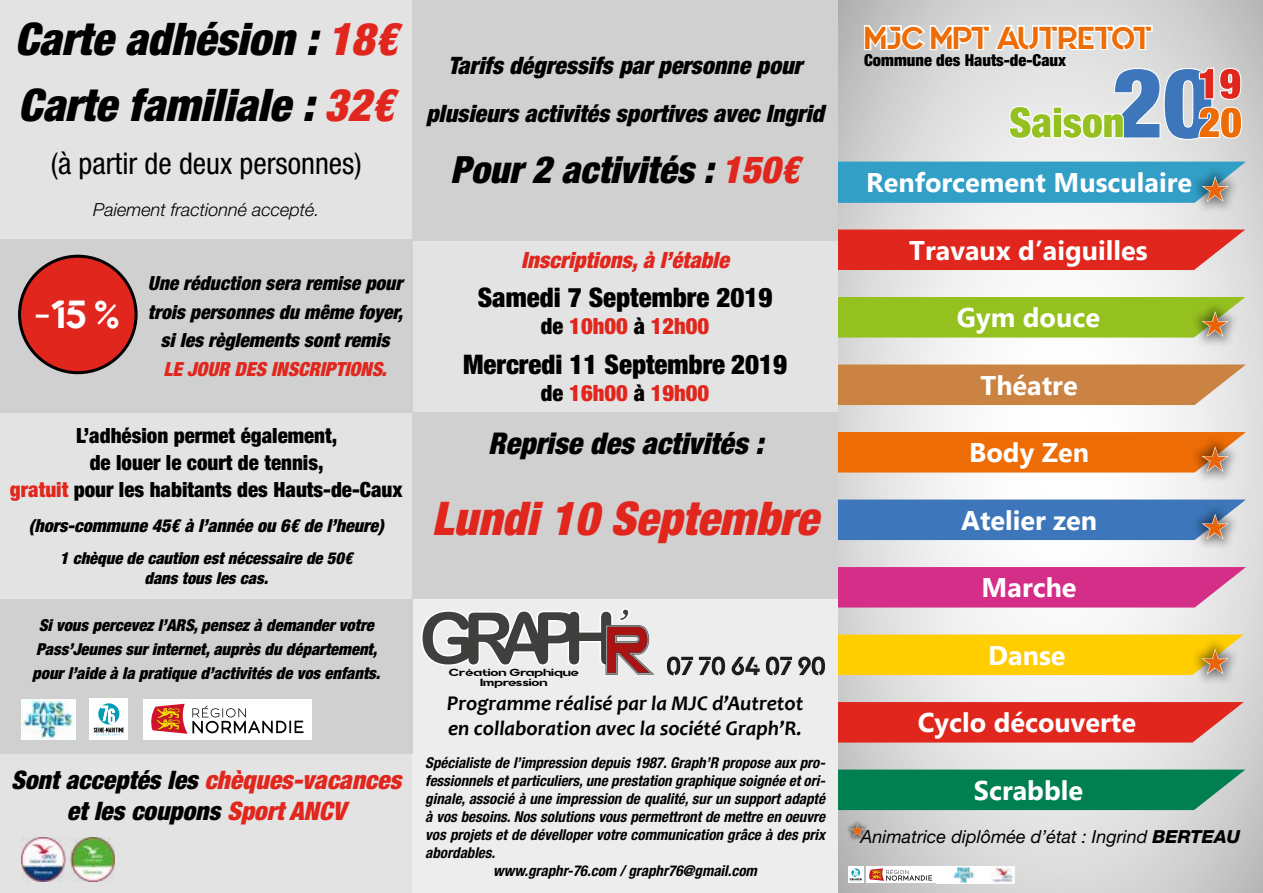
<style>
.page{position:relative;width:1263px;height:893px;background:#fff}
.page>*{position:absolute;margin:0;border:0;box-sizing:border-box;transform-origin:0 0}
.t1{font:italic 900 condensed 46.5px "Helvetica Neue LT Std";color:#e1261d}
.t2{font:italic 900 condensed 45px/65.7px "Helvetica Neue LT Std";color:#000}
.t3{font:39px "Quantify";color:#fff}
.t4{font:italic 900 condensed 37.5px "Helvetica Neue LT Std";color:#000}
.t5{font:31.5px "Quantify";color:#ed6c05}
.t6{font:condensed 30px "Helvetica Neue LT Std";color:#000}
.t7{font:italic 900 condensed 30px "Helvetica Neue LT Std";color:#000}
.t8{font:700 27px "Microsoft New Tai Lue";color:#fff}
.t9{font:900 condensed 27px "Helvetica Neue LT Std";color:#000}
.t10{font:italic 900 condensed 25.5px/30.6px "Helvetica Neue LT Std";color:#000;text-align:center}
.t11{font:italic 900 condensed 24px/48px "Helvetica Neue LT Std";color:#000;text-align:center}
.t12{font:900 condensed 22.5px "Helvetica Neue LT Std";color:#e1261d}
.t13{font:italic 900 condensed 22.5px "Helvetica Neue LT Std";color:#e1261d}
.t14{font:900 condensed 21px/27px "Helvetica Neue LT Std";color:#000;text-align:center}
.t15{font:italic 700 21px/25.2px "Candara";color:#000}
.t16{font:italic 900 condensed 19.5px/28.5px "Helvetica Neue LT Std";color:#000;text-align:center}
.t17{font:italic 900 condensed 19.5px "Helvetica Neue LT Std";color:#e1261d}
.t18{font:italic 18px "Helvetica Neue LT Std";color:#000}
.t19{font:italic 900 condensed 18px "Helvetica Neue LT Std";color:#000}
.t20{font:italic 300 18px "Helvetica Neue LT Std";color:#000}
.t21{font:italic 900 condensed 16.5px/24px "Helvetica Neue LT Std";color:#000;text-align:center}
.t22{font:900 condensed 16.5px "Helvetica Neue LT Std";color:#000}
.t23{font:italic 700 condensed 15px "Helvetica Neue LT Std";color:#000}
.t24{font:10.35px/10.4px "Quantify";color:#000;text-align:center;scale:1.39 1}
.s1{color:#e1261d}
.s2{color:#000}
.s3{font-weight:800}
</style>
<div class="page">
<svg style="left:838px;top:0;width:425px;height:893px"></svg>
<svg style="left:838px;top:567px;width:408px;height:41px;background:#d63a8f"></svg>
<svg style="left:838px;top:702px;width:406px;height:41px;background:#e0332a"></svg>
<div style="left:838px;top:770px;width:407px;height:40px;background:#007f51"></div>
<div style="left:838px;top:365px;width:408px;height:40px;background:#ca8342"></div>
<div style="left:838px;top:230px;width:407px;height:40px;background:#e1261d"></div>
<img style="left:936px;top:866px;width:78px;height:17px">
<div style="left:0;top:0;width:412px;height:240px;background:#e3e3e3"></div>
<div style="left:412px;top:239px;width:426px;height:173px;background:#e3e3e3"></div>
<div style="left:0;top:412px;width:412px;height:188px;background:#e3e3e3"></div>
<div style="left:0;top:754px;width:412px;height:139px;background:#e3e3e3"></div>
<div style="left:0;top:239px;width:412px;height:173px;background:#d0d0d0"></div>
<div style="left:412px;top:412px;width:426px;height:188px;background:#d0d0d0"></div>
<div style="left:412px;top:600px;width:426px;height:293px;background:#ededed"></div>
<div style="left:412px;top:0;width:426px;height:240px;background:#d0d0d0"></div>
<div style="left:0;top:600px;width:412px;height:154px;background:#d0d0d0"></div>
<div style="left:20px;top:256px;width:116px;height:117px;background:#e1261d;border-radius:50%"></div>
<div style="left:18px;top:255px;width:120px;height:119px;border:3px solid #000;border-radius:50%"></div>
<svg style="left:421px;top:608px;width:233px;height:67px"></svg>
<svg style="left:667px;top:657px;width:26px;height:18px"></svg>
<svg style="left:699px;top:657px;width:26px;height:18px"></svg>
<svg style="left:732px;top:657px;width:28px;height:18px"></svg>
<svg style="left:766px;top:657px;width:26px;height:18px"></svg>
<svg style="left:798px;top:657px;width:27px;height:18px"></svg>
<img style="left:21px;top:838px;width:94px;height:43px">
<div style="left:1191px;top:165px;width:49px;height:49px;background:#000;opacity:.5"></div>
<svg style="left:838px;top:162px;width:408px;height:41px;background:#3c9fc4"></svg>
<div style="left:1191px;top:300px;width:49px;height:49px;background:#000;opacity:.5"></div>
<svg style="left:838px;top:297px;width:407px;height:41px;background:#98c02a"></svg>
<div style="left:1191px;top:435px;width:49px;height:49px;background:#000;opacity:.5"></div>
<svg style="left:838px;top:432px;width:408px;height:41px;background:#ea7212"></svg>
<div style="left:1191px;top:502px;width:49px;height:50px;background:#000;opacity:.5"></div>
<svg style="left:838px;top:500px;width:408px;height:40px;background:#467ab8"></svg>
<div style="left:1191px;top:637px;width:49px;height:50px;background:#000;opacity:.5"></div>
<svg style="left:838px;top:635px;width:406px;height:40px;background:#faca0b"></svg>
<div style="left:846px;top:819px;width:22px;height:22px;background:#000;opacity:.5"></div>
<svg style="left:850px;top:824px;width:14px;height:13px"></svg>
<div style="left:848px;top:866px;width:16px;height:17px;background:#fff"></div>
<svg style="left:850px;top:868px;width:12px;height:14px"></svg>
<div style="left:866px;top:866px;width:69px;height:17px;background:#fff"></div>
<svg style="left:869px;top:868px;width:63px;height:13px"></svg>
<img style="left:21px;top:699px;width:54px;height:41px">
<div style="left:89px;top:699px;width:39px;height:41px;background:#fff"></div>
<svg style="left:94px;top:703px;width:30px;height:32px"></svg>
<div style="left:143px;top:699px;width:169px;height:41px;background:#fff"></div>
<svg style="left:151px;top:704px;width:152px;height:30px"></svg>
<svg style="left:1009px;top:68px;width:233px;height:72px;background:#b6bbb3"></svg>
<svg style="left:862px;top:23px;width:292px;height:30px"></svg>
<h2 class="t2" style="left:15px;top:6px;width:384px">Carte adhésion : <span class="s1">18€<br></span>Carte familiale : <span class="s1">32€</span></h2>
<h3 class="t6" style="left:51px;top:146px;width:312px">(à partir de deux personnes)</h3>
<p class="t20" style="left:93px;top:199px;width:228px">Paiement fractionné accepté.</p>
<h3 class="t3" style="left:35px;top:292px;width:86px">-15 %</h3>
<h3 class="t16" style="left:148px;top:269px;width:256px">Une réduction sera remise pour trois personnes du même foyer, si les règlements sont remis</h3>
<h3 class="t17" style="left:163px;top:357px;width:225px">LE JOUR DES INSCRIPTIONS.</h3>
<h3 class="t14" style="left:10px;top:422px;width:394px">L’adhésion permet également,<br>de louer le court de tennis,<br><span class="s1">gratuit</span> pour les habitants des Hauts-de-Caux</h3>
<p class="t19" style="left:29px;top:514px;width:356px">(hors-commune 45€ à l’année ou 6€ de l’heure)</p>
<p class="t21" style="left:60px;top:548px;width:294px;line-height:19.8px">1 chèque de caution est nécessaire de 50€ dans tous les cas.</p>
<p class="t21" style="left:32px;top:614px;width:349px">Si vous percevez l’ARS, pensez à demander votre<br>Pass’Jeunes sur internet, auprès du département, pour l’aide à la pratique d’activités de vos enfants.</p>
<h3 class="t10" style="left:11px;top:765px;width:392px">Sont acceptés les <span class="s1">chèques-vacances </span>et les coupons <span class="s1">Sport ANCV</span></h3>
<h3 class="t11" style="left:426px;top:41px;width:399px">Tarifs dégressifs par personne pour plusieurs activités sportives avec Ingrid</h3>
<h3 class="t4" style="left:451px;top:146px;width:350px">Pour 2 activités : <span class="s1">150€</span></h3>
<h3 class="t13" style="left:521px;top:246px;width:209px">Inscriptions, à l’étable</h3>
<h3 class="t9" style="left:478px;top:281px;width:296px">Samedi 7 Septembre 2019</h3>
<h3 class="t12" style="left:541px;top:313px;width:170px"><span class="s2">de</span> 10h00 <span class="s2">à</span> 12h00</h3>
<h3 class="t9" style="left:463px;top:348px;width:326px">Mercredi 11 Septembre 2019</h3>
<h3 class="t12" style="left:541px;top:379px;width:170px"><span class="s2">de</span> 16h00 <span class="s2">à</span> 19h00</h3>
<h3 class="t7" style="left:488px;top:425px;width:277px">Reprise des activités :</h3>
<h1 class="t1" style="left:432px;top:490px;width:388px">Lundi 10 Septembre</h1>
<p class="t24" style="left:449px;top:667px;width:95px">Création Graphique<br>Impression</p>
<h3 class="t15" style="left:447px;top:690px;width:358px">Programme réalisé par la MJC d’Autretot en collaboration avec la société Graph’R.</h3>
<p class="t23" style="left:425px;top:753px;width:402px">Spécialiste de l’impression depuis 1987. Graph’R propose aux pro-</p>
<p class="t23" style="left:425px;top:771px;width:402px">fessionnels et particuliers, une prestation graphique soignée et ori-</p>
<p class="t23" style="left:425px;top:789px;width:401px">ginale, associé à une impression de qualité, sur un support adapté</p>
<p class="t23" style="left:425px;top:807px;width:401px">à vos besoins. Nos solutions vous permettront de mettre en oeuvre</p>
<p class="t23" style="left:425px;top:825px;width:401px">vos projets et de dévelloper votre communication grâce à des prix</p>
<p class="t23" style="left:425px;top:843px;width:71px">abordables.</p>
<p class="t23" style="left:493px;top:861px;width:265px">www.graphr-76.com / graphr76@gmail.com</p>
<h3 class="t5" style="left:864px;top:20px;width:289px">MJC MPT AUTRETOT</h3>
<p class="t22" style="left:864px;top:50px;width:204px">Commune des Hauts-de-Caux</p>
<h3 class="t8" style="left:866px;top:167px;width:327px">Renforcement Musculaire</h3>
<h3 class="t8" style="left:909px;top:235px;width:240px">Travaux d’aiguilles</h3>
<h3 class="t8" style="left:957px;top:302px;width:145px">Gym douce</h3>
<h3 class="t8" style="left:980px;top:370px;width:99px">Théatre</h3>
<h3 class="t8" style="left:969px;top:437px;width:121px">Body Zen</h3>
<h3 class="t8" style="left:961px;top:505px;width:138px">Atelier zen</h3>
<h3 class="t8" style="left:982px;top:572px;width:96px">Marche</h3>
<h3 class="t8" style="left:988px;top:640px;width:79px">Danse</h3>
<h3 class="t8" style="left:918px;top:707px;width:220px">Cyclo découverte</h3>
<h3 class="t8" style="left:974px;top:775px;width:111px">Scrabble</h3>
<p class="t18" style="left:861px;top:826px;width:381px">Animatrice diplômée d’état : Ingrind <span class="s3">BERTEAU</span></p>
</div>
